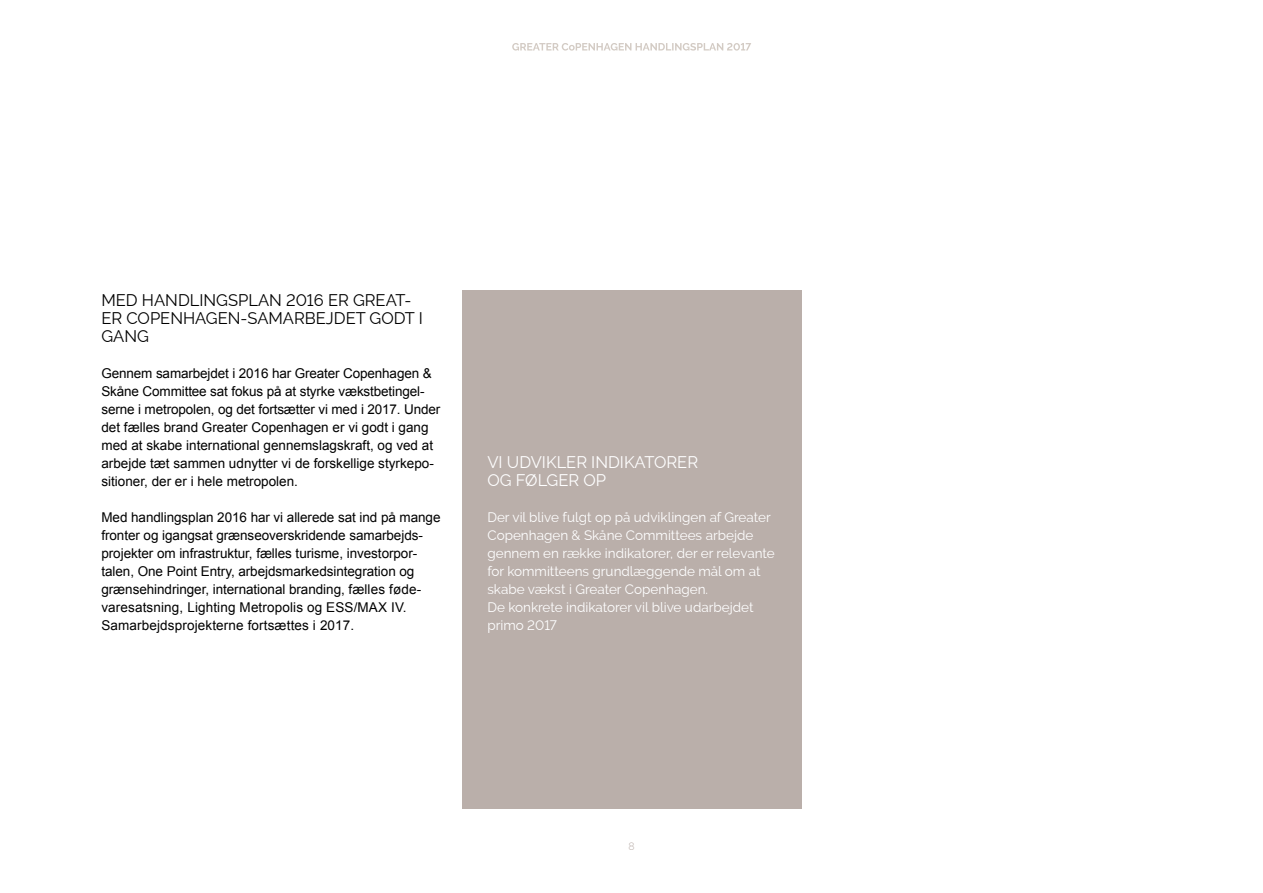
<style>
.page{position:relative;width:1263px;height:893px;background:#fff}
.page>*{position:absolute;margin:0;border:0;box-sizing:border-box;transform-origin:0 0}
.t1{font:16.5px/18px "Raleway";color:#000}
.t2{font:16.5px/18px "Raleway";color:#fff}
.t3{font:13.5px/18px "Arial";letter-spacing:-.005em;color:#000}
.t4{font:13.5px/18px "Raleway";color:#fff}
.t5{font:300 10.5px "Raleway";color:#baafaa}
</style>
<div class="page">
<div style="left:462px;top:291px;width:339px;height:518px;background:#baafaa"></div>
<svg style="left:512px;top:43px;width:239px;height:8px"></svg>
<p class="t1" style="left:101px;top:291px;width:323px">MED HANDLINGSPLAN 2016 ER GREAT-<br>ER COPENHAGEN-SAMARBEJDET GODT I<br>GANG</p>
<p class="t3" style="left:101px;top:364px;width:340px">Gennem samarbejdet i 2016 har Greater Copenhagen &amp; Skåne Committee sat fokus på at styrke vækstbetingel&shy;serne i metropolen, og det fortsætter vi med i 2017. Under det fælles brand Greater Copenhagen er vi godt i gang med at skabe international gennemslagskraft, og ved at arbejde tæt sammen udnytter vi de forskellige styrkepo&shy;sitioner, der er i hele metropolen.</p>
<p class="t3" style="left:101px;top:508px;width:341px">Med handlingsplan 2016 har vi allerede sat ind på mange fronter og igangsat grænseoverskridende samarbejds&shy;projekter om infrastruktur, fælles turisme, investorpor&shy;talen, One Point Entry, arbejdsmarkedsintegration og grænsehindringer, international branding, fælles føde&shy;varesatsning, Lighting Metropolis og ESS/MAX IV.<br>Samarbejdsprojekterne fortsættes i 2017.</p>
<p class="t2" style="left:487px;top:453px;width:212px">VI UDVIKLER INDIKATORER<br>OG FØLGER OP</p>
<p class="t4" style="left:487px;top:508px;width:289px">Der vil blive fulgt op på udviklingen af Greater Copenhagen &amp; Skåne Committees arbejde gennem en række indikatorer, der er relevante for kommitteens grundlæggende mål om at skabe vækst i Greater Copenhagen.<br>De konkrete indikatorer vil blive udarbejdet primo 2017</p>
<p class="t5" style="left:628px;top:841px;width:8px">8</p>
</div>
